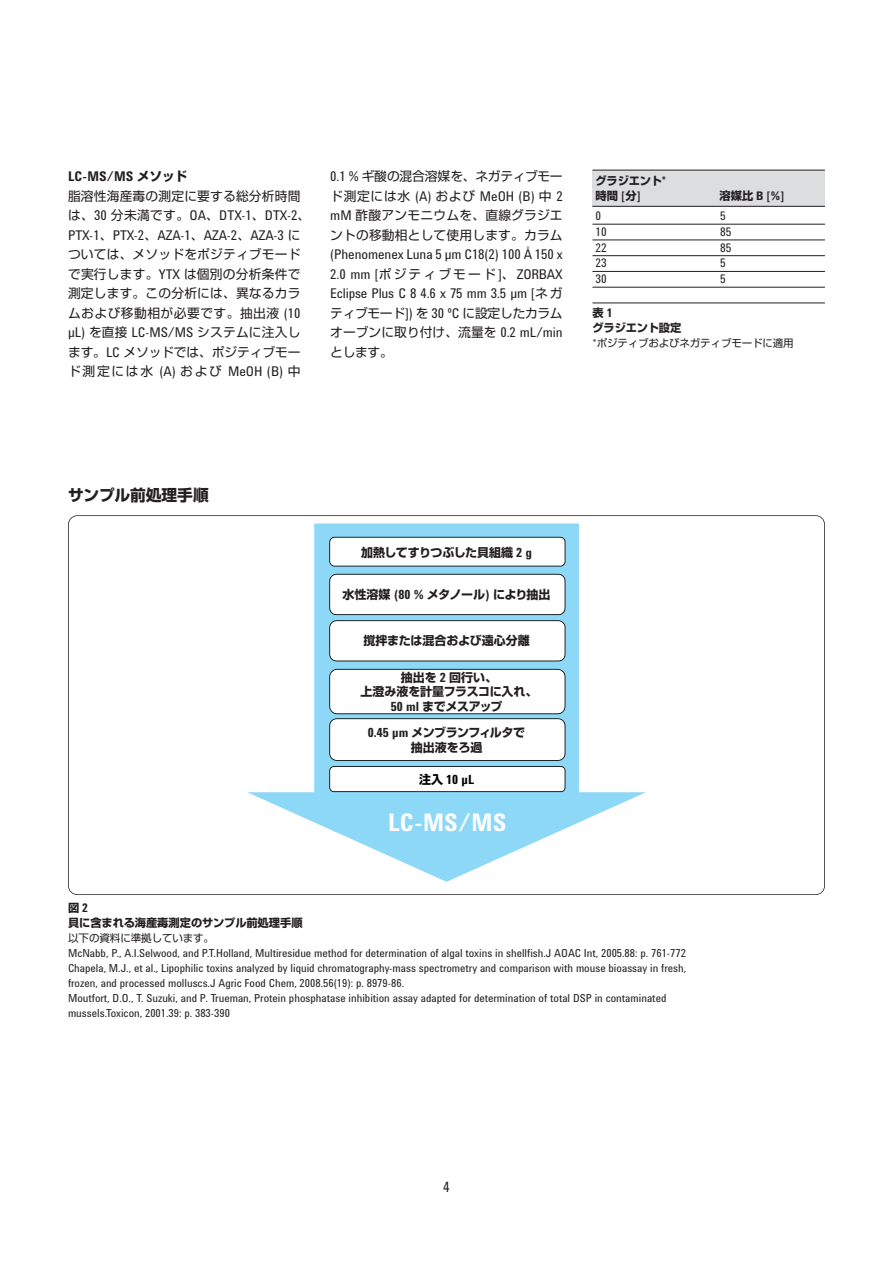
<style>
.page{position:relative;width:893px;height:1263px;background:#fff}
.page>*{position:absolute;margin:0;border:0;box-sizing:border-box;transform-origin:0 0}
.t1{font:700 24.9px "Agilent Condensed CFF";color:#fff}
.t2{font:700 15.75px "Shin Go Pro";letter-spacing:-.01em;color:#231f20}
.t3{font:14.55px "Agilent Condensed CFF";color:#231f20}
.t4{font:13.8px/19.5px "Agilent Condensed CFF";letter-spacing:-.005em;color:#231f20;text-align:justify}
.t5{font:700 13.8px "Agilent Condensed CFF";color:#231f20}
.t6{font:700 12.9px "Agilent Condensed CFF";color:#000}
.t7{font:12.75px/19.5px "Shin Go Pro";letter-spacing:.015em;color:#231f20;text-align:justify}
.t8{font:12.75px/19.5px "Shin Go Pro";letter-spacing:-.01em;color:#231f20}
.t9{font:12.75px "Shin Go Pro";letter-spacing:-.025em;color:#231f20}
.t10{font:12.15px "Agilent Condensed CFF";color:#231f20}
.t11{font:700 12.15px "Agilent Condensed CFF";color:#231f20}
.t12{font:12px/14.2px "Shin Go Pro Bold 90 pv RKSJ H";letter-spacing:-.02em;color:#231f20;text-align:center}
.t13{font:11.4px/15px "Agilent Condensed CFF";color:#231f20}
.t14{font:700 11.25px/15px "Shin Go Pro";letter-spacing:-.015em;color:#231f20}
.t15{font:10.5px "Shin Go Pro";letter-spacing:-.015em;color:#231f20}
.s1{font-family:"Shin Go Pro";font-size:12.75px}
.s2{font-family:"Agilent Condensed CFF";font-size:13.8px}
.s3{font-family:"Agilent Condensed CFF";font-size:12.15px}
.s4{font-family:"Shin Go Pro";font-size:11.25px}
.s5{font-family:"Agilent Condensed CFF";font-size:11.4px}
.s6{font-family:"Agilent Condensed CFF";font-weight:700;font-size:12.9px}
.s7{font-family:"Shin Go Pro Bold 90 pv RKSJ H";font-weight:400;font-size:12px}
</style>
<div class="page">
<svg style="left:247px;top:523px;width:399px;height:359px"></svg>
<svg style="left:329px;top:537px;width:236px;height:29px"></svg>
<svg style="left:329px;top:574px;width:236px;height:87px"></svg>
<svg style="left:329px;top:669px;width:236px;height:123px"></svg>
<div style="left:68px;top:515px;width:757px;height:380px;border:2px solid #231f20;border-radius:9px"></div>
<div style="left:592px;top:170px;width:233px;height:37px;background:#dcdddf"></div>
<hr style="left:592px;top:206px;width:233px;height:1px;background:#231f20">
<hr style="left:592px;top:224px;width:233px;height:1px;background:#231f20">
<hr style="left:592px;top:240px;width:233px;height:1px;background:#231f20">
<hr style="left:592px;top:255px;width:233px;height:1px;background:#231f20">
<hr style="left:592px;top:271px;width:233px;height:1px;background:#231f20">
<hr style="left:592px;top:287px;width:233px;height:1px;background:#231f20">
<hr style="left:592px;top:303px;width:233px;height:1px;background:#231f20">
<hr style="left:592px;top:170px;width:233px;height:1px;background:#231f20">
<p class="t5" style="left:68px;top:172px;width:121px">LC-MS/MS <span class="s1">メソッド</span></p>
<p class="t7" style="left:68px;top:185px;width:234px">脂溶性海産毒の測定に要する総分析時間</p>
<p class="t4" style="left:68px;top:207px;width:244px"><span class="s1">は、</span>30 <span class="s1">分未満です。</span>OA<span class="s1">、</span>DTX-1<span class="s1">、</span>DTX-2<span class="s1">、<br></span>PTX-1<span class="s1">、</span>PTX-2<span class="s1">、</span>AZA-1<span class="s1">、</span>AZA-2<span class="s1">、</span>AZA-3 <span class="s1">に</span></p>
<p class="t7" style="left:68px;top:243px;width:234px">ついては、メソッドをポジティブモードで実行します。<span class="s2">YTX</span> は個別の分析条件で測定します。この分析には、異なるカラムおよび移動相が必要です。抽出液 <span class="s2">(10</span></p>
<p class="t4" style="left:68px;top:324px;width:234px">µL) <span class="s1">を直接</span> LC-MS/MS <span class="s1">システムに注入し</span></p>
<p class="t8" style="left:68px;top:341px;width:234px">ます。<span class="s2">LC</span> メソッドでは、ポジティブモード測定には水 <span class="s2">(A)</span> および <span class="s2">MeOH (B)</span> 中</p>
<p class="t9" style="left:330px;top:166px;width:234px"><span class="s2">0.1 %</span> ギ酸の混合溶媒を、ネガティブモー</p>
<p class="t4" style="left:330px;top:187px;width:234px"><span class="s1">ド測定には水</span> (A) <span class="s1">および</span> MeOH (B) <span class="s1">中</span> 2</p>
<p class="t7" style="left:330px;top:204px;width:234px"><span class="s2">mM</span> 酢酸アンモニウムを、直線グラジエントの移動相として使用します。カラム</p>
<p class="t4" style="left:330px;top:246px;width:234px">(Phenomenex Luna 5 µm C18(2) 100 Å 150 x 2.0 mm [<span class="s1">ポジティブモード</span>]<span class="s1">、</span>ZORBAX Eclipse Plus C 8 4.6 x 75 mm 3.5 µm [<span class="s1">ネガ</span></p>
<p class="t7" style="left:330px;top:302px;width:234px">ティブモード<span class="s2">])</span> を <span class="s2">30 ºC</span> に設定したカラムオーブンに取り付け、流量を <span class="s2">0.2 mL/min</span>とします。</p>
<p class="t14" style="left:595px;top:172px;width:72px">グラジエント<span class="s3">*</span>時間 <span class="s3">[</span>分<span class="s3">]</span></p>
<p class="t11" style="left:719px;top:192px;width:67px"><span class="s4">溶媒比</span> B [%]</p>
<p class="t10" style="left:595px;top:212px;width:7px">0</p>
<p class="t10" style="left:720px;top:212px;width:7px">5</p>
<p class="t10" style="left:595px;top:227px;width:13px">10</p>
<p class="t10" style="left:720px;top:227px;width:13px">85</p>
<p class="t10" style="left:595px;top:243px;width:13px">22</p>
<p class="t10" style="left:720px;top:243px;width:13px">85</p>
<p class="t10" style="left:595px;top:259px;width:13px">23</p>
<p class="t10" style="left:720px;top:259px;width:7px">5</p>
<p class="t10" style="left:595px;top:275px;width:13px">30</p>
<p class="t10" style="left:720px;top:275px;width:7px">5</p>
<p class="t14" style="left:593px;top:304px;width:90px">表 <span class="s3">1<br></span>グラジエント設定</p>
<p class="t15" style="left:593px;top:335px;width:203px"><span class="s5">*</span>ポジティブおよびネガティブモードに適用</p>
<h2 class="t2" style="left:68px;top:482px;width:142px">サンプル前処理手順</h2>
<p class="t12" style="left:361px;top:544px;width:173px">加熱してすりつぶした貝組織 <span class="s6">2 g</span></p>
<p class="t12" style="left:343px;top:586px;width:209px">水性溶媒 <span class="s6">(80 %</span> メタノール<span class="s6">)</span> により抽出</p>
<p class="t12" style="left:363px;top:632px;width:168px">撹拌または混合および遠心分離</p>
<p class="t12" style="left:360px;top:669px;width:179px">抽出を <span class="s6">2</span> 回行い、<br>上澄み液を計量フラスコに入れ、<br><span class="s6">50 ml</span> までメスアップ</p>
<p class="t12" style="left:368px;top:724px;width:159px"><span class="s6">0.45 µm</span> メンブランフィルタで抽出液をろ過</p>
<p class="t6" style="left:419px;top:775px;width:56px"><span class="s7">注入</span> 10 µL</p>
<h1 class="t1" style="left:388px;top:814px;width:120px">LC-MS/MS</h1>
<p class="t14" style="left:68px;top:899px;width:236px">図 <span class="s3">2<br></span>貝に含まれる海産毒測定のサンプル前処理手順</p>
<p class="t15" style="left:68px;top:929px;width:147px">以下の資料に準拠しています。</p>
<p class="t13" style="left:68px;top:946px;width:620px">McNabb, P., A.I.Selwood, and P.T.Holland, Multiresidue method for determination of algal toxins in shellfish.J AOAC Int, 2005.88: p. 761-772<br>Chapela, M.J., et al., Lipophilic toxins analyzed by liquid chromatography-mass spectrometry and comparison with mouse bioassay in fresh, frozen, and processed molluscs.J Agric Food Chem, 2008.56(19): p. 8979-86.<br>Moutfort, D.O., T. Suzuki, and P. Trueman, Protein phosphatase inhibition assay adapted for determination of total DSP in contaminated mussels.Toxicon, 2001.39: p. 383-390</p>
<p class="t3" style="left:443px;top:1182px;width:8px">4</p>
</div>
